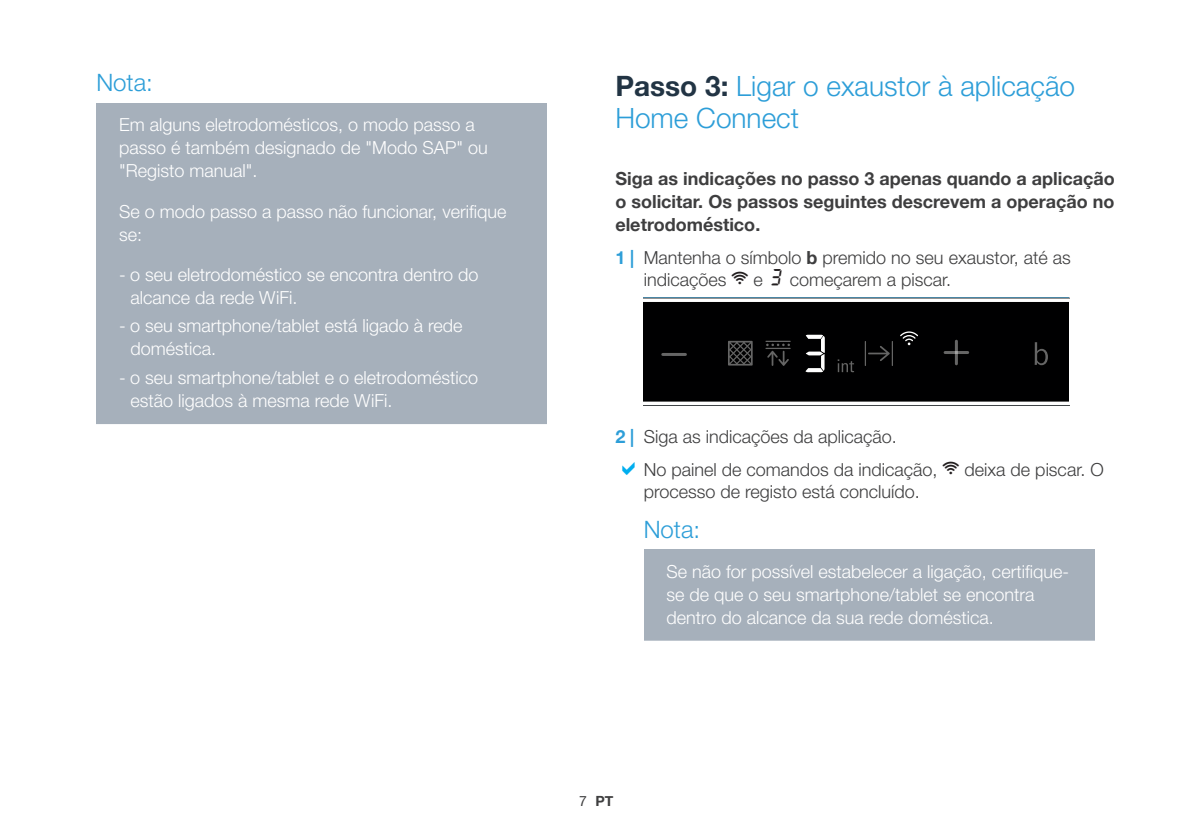
<style>
.page{position:relative;width:1191px;height:840px;background:#fff}
.page>*{position:absolute;margin:0;border:0;box-sizing:border-box;transform-origin:0 0}
.t1{font:300 28px/32px "Helvetica Neue";color:#2d9ed8}
.t2{font:300 24px "Helvetica Neue";color:#2d9ed8}
.t3{font:300 18px/23px "Helvetica Neue";color:#fff}
.t4{font:300 18px/21.6px "Helvetica Neue";color:#3e3e3f}
.t5{font:700 18px/23px "Helvetica Neue";color:#3e3e3f;text-align:justify}
.t6{font:700 14px "Helvetica Neue";color:#3e3e3f}
.s1{font-weight:700;color:#223444}
.s2{font-weight:700;color:#2d9ed8}
.s3{font-weight:700}
.s4{font-family:"BSH Symb All";font-weight:400;font-size:17.8px;color:#231f20}
.s5{font-weight:400}
</style>
<div class="page">
<div style="left:96px;top:103px;width:451px;height:97px;background:#a6b0bb"></div>
<div style="left:96px;top:189px;width:451px;height:74px;background:#a6b0bb"></div>
<div style="left:96px;top:252px;width:451px;height:74px;background:#a6b0bb"></div>
<div style="left:96px;top:304px;width:451px;height:74px;background:#a6b0bb"></div>
<div style="left:96px;top:355px;width:451px;height:74px;background:#a6b0bb"></div>
<div style="left:45px;top:424px;width:547px;height:10px;background:#fff"></div>
<div style="left:643px;top:549px;width:451px;height:97px;background:#a6b0bb"></div>
<div style="left:592px;top:640px;width:548px;height:10px;background:#fff"></div>
<svg style="left:643px;top:297px;width:426px;height:105px;background:#0e0f10"></svg>
<h2 class="t2" style="left:96px;top:63px;width:58px">Nota:</h2>
<p class="t3" style="left:119px;top:112px;width:370px">Em alguns eletrodomésticos, o modo passo a passo é também designado de "Modo SAP" ou "Registo manual".</p>
<p class="t3" style="left:119px;top:198px;width:389px">Se o modo passo a passo não funcionar, verifique se:</p>
<p class="t3" style="left:130px;top:261px;width:350px;text-indent:-11px">- o seu eletrodoméstico se encontra dentro do alcance da rede WiFi.</p>
<p class="t3" style="left:130px;top:313px;width:334px;text-indent:-11px">- o seu smartphone/tablet está ligado à rede doméstica.</p>
<p class="t3" style="left:130px;top:364px;width:349px;text-indent:-11px">- o seu smartphone/tablet e o eletrodoméstico estão ligados à mesma rede WiFi.</p>
<h1 class="t1" style="left:615px;top:68px;width:461px"><span class="s1">Passo 3:</span> Ligar o exaustor à aplicação<br>Home Connect</h1>
<p class="t5" style="left:615px;top:168px;width:501px">Siga as indicações no passo 3 apenas quando a aplicação o solicitar. Os passos seguintes descrevem a operação no eletrodoméstico.</p>
<p class="t4" style="left:643px;top:245px;width:428px;text-indent:-28px"><span class="s2">1 |</span> Mantenha o símbolo <span class="s3">b</span> premido no seu exaustor, até as indicações <sup>D</sup> e <span class="s4">„</span> começarem a piscar.</p>
<p class="t4" style="left:643px;top:418px;width:461px;line-height:33px;text-indent:-28px"><span class="s2">2 |</span> Siga as indicações da aplicação.<br>No painel de comandos da indicação, <sup>D</sup> deixa de piscar. O</p>
<p class="t4" style="left:643px;top:478px;width:278px">processo de registo está concluído.</p>
<h2 class="t2" style="left:643px;top:509px;width:58px">Nota:</h2>
<p class="t3" style="left:666px;top:558px;width:404px">Se não for possível estabelecer a ligação, certifique&shy;se de que o seu smartphone/tablet se encontra dentro do alcance da sua rede doméstica.</p>
<p class="t6" style="left:579px;top:789px;width:36px"><span class="s5">7</span> PT</p>
</div>
